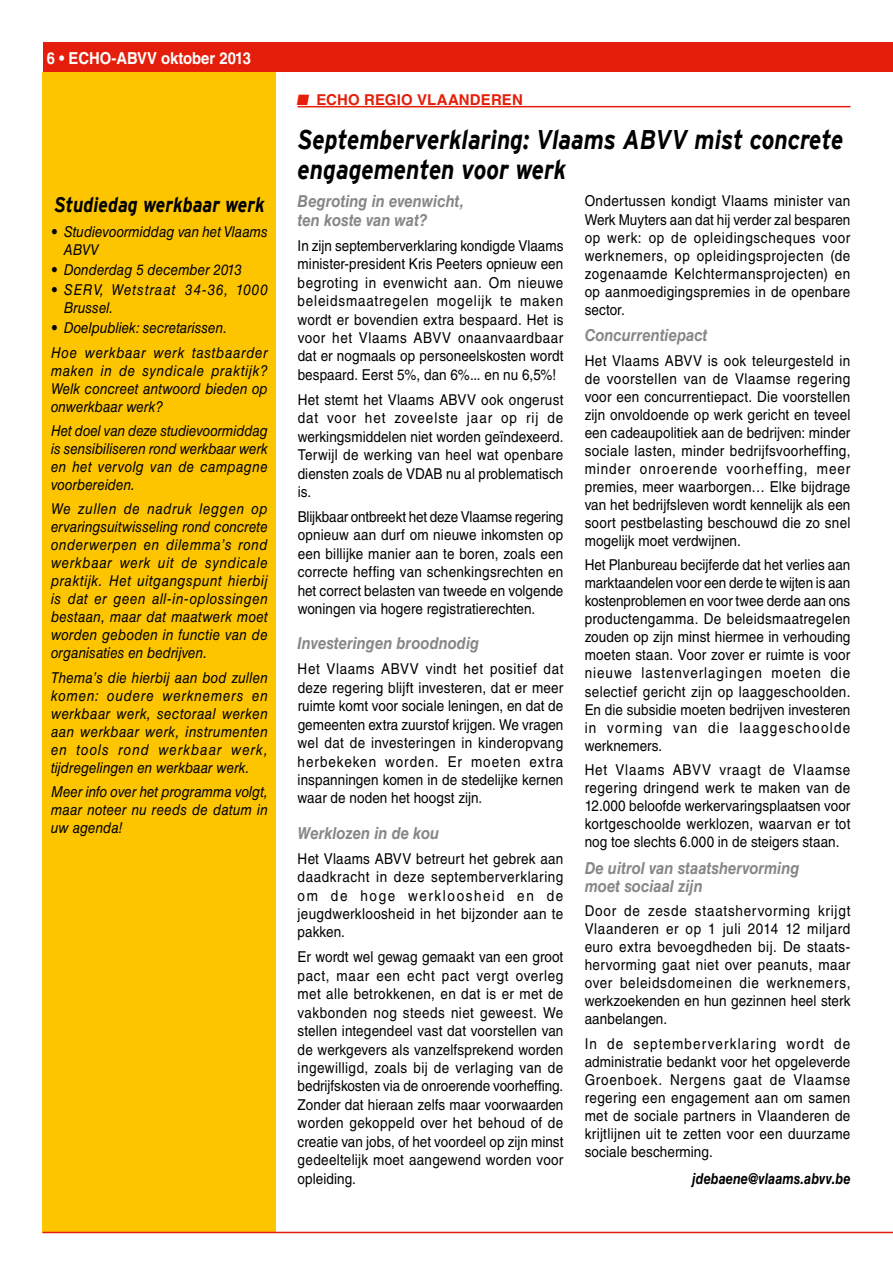
<style>
.page{position:relative;width:893px;height:1263px;background:#fff}
.page>*{position:absolute;margin:0;border:0;box-sizing:border-box;transform-origin:0 0}
.t1{font:italic 700 27px/30px "Interstate";color:#000;scale:.85 1}
.t2{font:italic 700 21px "Interstate";color:#000;scale:.85 1}
.t3{font:italic 700 16.5px/18.5px "Helvetica LT Std";color:#868786;scale:.9 1}
.t4{font:700 16.5px "Helvetica LT Std";color:#fff;scale:.9 1}
.t5{font:15px/18px "Helvetica LT Std";letter-spacing:.01em;color:#000;text-align:justify;scale:.9 1}
.t6{font:italic 15px/18px "Helvetica LT Std";color:#000;text-align:justify;scale:.9 1}
.t7{font:italic 15px/24.3px "Helvetica LT Std";letter-spacing:.02em;color:#000;scale:.9 1}
.t8{font:italic 15px/18px "Helvetica LT Std";letter-spacing:.07em;color:#000;scale:.9 1}
.t9{font:italic 700 15px "Helvetica LT Std";letter-spacing:.005em;color:#000;scale:.85 1}
.t10{font:700 15px "Helvetica LT Std";letter-spacing:.01em;color:#e41e0a}
</style>
<div class="page">
<div style="left:43px;top:43px;width:850px;height:29px;background:#e41e0a"></div>
<div style="left:43px;top:72px;width:233px;height:1161px;background:#fdc500"></div>
<hr style="left:43px;top:1232px;width:850px;height:1px;background:#e41e0a">
<hr style="left:298px;top:106px;width:552px;height:1px;background:#e41e0a">
<p class="t4" style="left:47px;top:48px;width:229px">6 • ECHO-ABVV oktober 2013</p>
<h2 class="t2" style="left:54px;top:193px;width:249px">Studiedag werkbaar werk</h2>
<p class="t6" style="left:64px;top:222px;width:228px;text-indent:-13px">• Studievoormiddag van het Vlaams<br>ABVV</p>
<p class="t6" style="left:51px;top:261px;width:214px">• Donderdag 5 december 2013</p>
<p class="t8" style="left:64px;top:281px;width:228px;text-indent:-13px">• SERV, Wetstraat 34-36, 1000<br>Brussel.</p>
<p class="t7" style="left:51px;top:316px;width:242px">• Doelpubliek: secretarissen.<br>Hoe werkbaar werk tastbaarder</p>
<p class="t6" style="left:51px;top:361px;width:242px">maken in de syndicale praktijk?<br>Welk concreet antwoord bieden op onwerkbaar werk?</p>
<p class="t6" style="left:51px;top:422px;width:242px">Het doel van deze studievoormiddag is sensibiliseren rond werkbaar werk en het vervolg van de campagne voorbereiden.</p>
<p class="t6" style="left:51px;top:500px;width:242px">We zullen de nadruk leggen op ervaringsuitwisseling rond concrete onderwerpen en dilemma’s rond werkbaar werk uit de syndicale praktijk. Het uitgangspunt hierbij is dat er geen all-in-oplossingen bestaan, maar dat maatwerk moet worden geboden in functie van de organisaties en bedrijven.</p>
<p class="t6" style="left:51px;top:668px;width:242px">Thema’s die hierbij aan bod zullen komen: oudere werknemers en werkbaar werk, sectoraal werken aan werkbaar werk, instrumenten en tools rond werkbaar werk, tijdregelingen en werkbaar werk.</p>
<p class="t6" style="left:51px;top:783px;width:242px">Meer info over het programma volgt, maar noteer nu reeds de datum in uw agenda!</p>
<p class="t10" style="left:297px;top:90px;width:228px">■ ECHO REGIO VLAANDEREN</p>
<h1 class="t1" style="left:298px;top:124px;width:643px">Septemberverklaring: Vlaams ABVV mist concrete engagementen voor werk</h1>
<p class="t3" style="left:298px;top:192px;width:186px">Begroting in evenwicht, ten koste van wat?</p>
<p class="t5" style="left:298px;top:236px;width:297px;line-height:18.5px">In zijn septemberverklaring kondigde Vlaams minister-president Kris Peeters opnieuw een begroting in evenwicht aan. Om nieuwe beleidsmaatregelen mogelijk te maken wordt er bovendien extra bespaard. Het is voor het Vlaams ABVV onaanvaardbaar dat er nogmaals op personeelskosten wordt bespaard. Eerst 5%, dan 6%... en nu 6,5%!</p>
<p class="t5" style="left:298px;top:390px;width:297px;line-height:18.5px">Het stemt het Vlaams ABVV ook ongerust dat voor het zoveelste jaar op rij de werkingsmiddelen niet worden geïndexeerd.<br>Terwijl de werking van heel wat openbare diensten zoals de VDAB nu al problematisch is.</p>
<p class="t5" style="left:298px;top:507px;width:297px;line-height:18.5px">Blijkbaar ontbreekt het deze Vlaamse regering opnieuw aan durf om nieuwe inkomsten op een billijke manier aan te boren, zoals een correcte heffing van schenkingsrechten en het correct belasten van tweede en volgende woningen via hogere registratierechten.</p>
<p class="t3" style="left:298px;top:634px;width:203px">Investeringen broodnodig</p>
<p class="t5" style="left:298px;top:660px;width:297px;line-height:18.5px">Het Vlaams ABVV vindt het positief dat deze regering blijft investeren, dat er meer ruimte komt voor sociale leningen, en dat de gemeenten extra zuurstof krijgen. We vragen wel dat de investeringen in kinderopvang herbekeken worden. Er moeten extra inspanningen komen in de stedelijke kernen waar de noden het hoogst zijn.</p>
<p class="t3" style="left:298px;top:823px;width:159px">Werklozen in de kou</p>
<p class="t5" style="left:298px;top:849px;width:297px;line-height:18.5px">Het Vlaams ABVV betreurt het gebrek aan daadkracht in deze septemberverklaring om de hoge werkloosheid en de jeugdwerkloosheid in het bijzonder aan te pakken.</p>
<p class="t5" style="left:298px;top:948px;width:297px;line-height:18.5px">Er wordt wel gewag gemaakt van een groot pact, maar een echt pact vergt overleg met alle betrokkenen, en dat is er met de vakbonden nog steeds niet geweest. We stellen integendeel vast dat voorstellen van de werkgevers als vanzelfsprekend worden ingewilligd, zoals bij de verlaging van de bedrijfskosten via de onroerende voorheffing.<br>Zonder dat hieraan zelfs maar voorwaarden worden gekoppeld over het behoud of de creatie van jobs, of het voordeel op zijn minst gedeeltelijk moet aangewend worden voor opleiding.</p>
<p class="t5" style="left:585px;top:192px;width:297px">Ondertussen kondigt Vlaams minister van Werk Muyters aan dat hij verder zal besparen op werk: op de opleidingscheques voor werknemers, op opleidingsprojecten (de zogenaamde Kelchtermansprojecten) en op aanmoedigingspremies in de openbare sector.</p>
<p class="t3" style="left:585px;top:326px;width:138px">Concurrentiepact</p>
<p class="t5" style="left:585px;top:351px;width:297px">Het Vlaams ABVV is ook teleurgesteld in de voorstellen van de Vlaamse regering voor een concurrentiepact. Die voorstellen zijn onvoldoende op werk gericht en teveel een cadeaupolitiek aan de bedrijven: minder sociale lasten, minder bedrijfsvoorheffing, minder onroerende voorheffing, meer premies, meer waarborgen… Elke bijdrage van het bedrijfsleven wordt kennelijk als een soort pestbelasting beschouwd die zo snel mogelijk moet verdwijnen.</p>
<p class="t5" style="left:585px;top:556px;width:297px">Het Planbureau becijferde dat het verlies aan marktaandelen voor een derde te wijten is aan kostenproblemen en voor twee derde aan ons productengamma. De beleidsmaatregelen zouden op zijn minst hiermee in verhouding moeten staan. Voor zover er ruimte is voor nieuwe lastenverlagingen moeten die selectief gericht zijn op laaggeschoolden.<br>En die subsidie moeten bedrijven investeren in vorming van die laaggeschoolde werknemers.</p>
<p class="t5" style="left:585px;top:761px;width:297px">Het Vlaams ABVV vraagt de Vlaamse regering dringend werk te maken van de 12.000 beloofde werkervaringsplaatsen voor kortgeschoolde werklozen, waarvan er tot nog toe slechts 6.000 in de steigers staan.</p>
<p class="t3" style="left:585px;top:859px;width:240px;line-height:18px">De uitrol van staatshervorming moet sociaal zijn</p>
<p class="t5" style="left:585px;top:902px;width:297px">Door de zesde staatshervorming krijgt Vlaanderen er op 1 juli 2014 12 miljard euro extra bevoegdheden bij. De staats&shy;hervorming gaat niet over peanuts, maar over beleidsdomeinen die werknemers, werkzoekenden en hun gezinnen heel sterk aanbelangen.</p>
<p class="t5" style="left:585px;top:1034px;width:297px">In de septemberverklaring wordt de administratie bedankt voor het opgeleverde Groenboek. Nergens gaat de Vlaamse regering een engagement aan om samen met de sociale partners in Vlaanderen de krijtlijnen uit te zetten voor een duurzame sociale bescherming.</p>
<p class="t9" style="left:692px;top:1169px;width:188px">jdebaene@vlaams.abvv.be</p>
</div>
